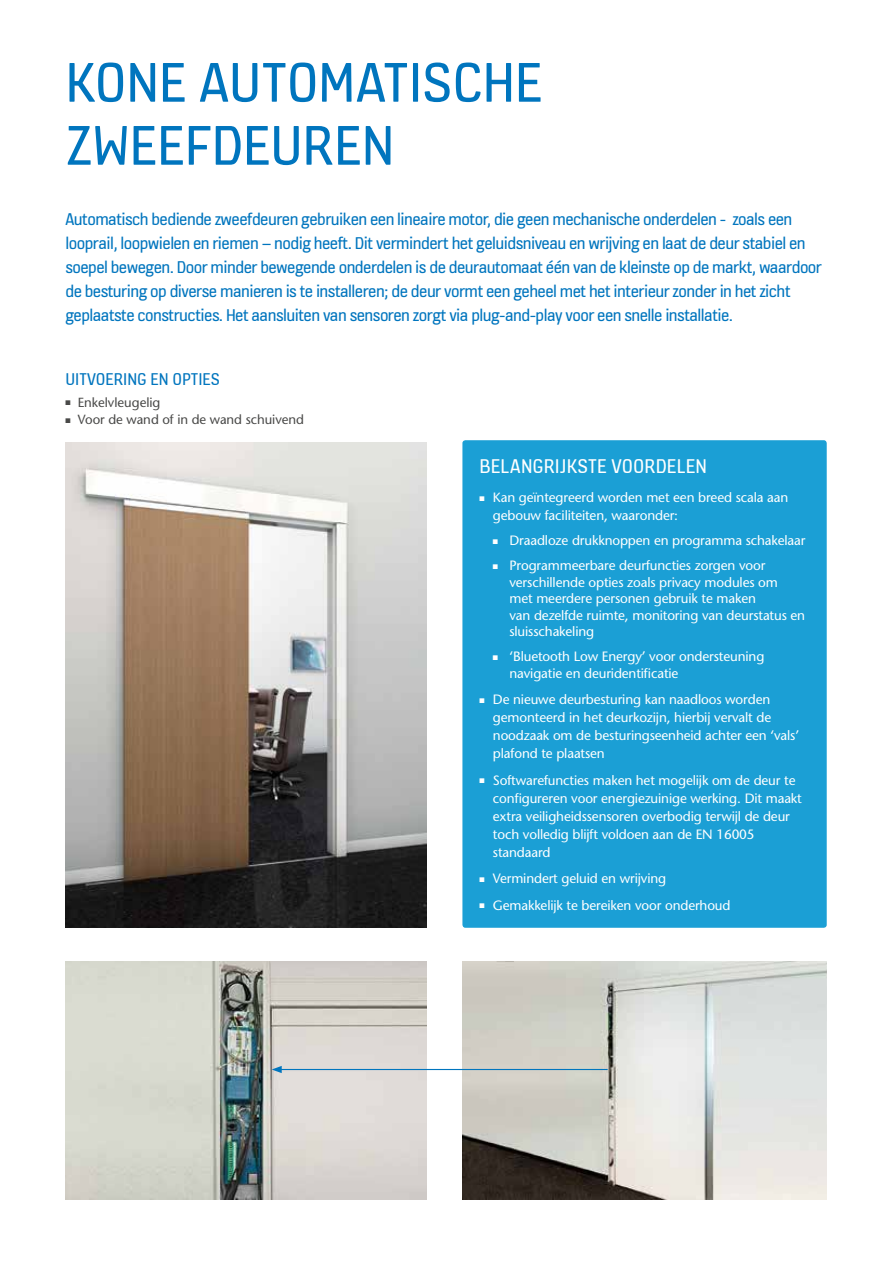
<style>
.page{position:relative;width:893px;height:1263px;background:#fff}
.page>*{position:absolute;margin:0;border:0;box-sizing:border-box;transform-origin:0 0}
.t1{font:60px/63px "KONE Information v 13";letter-spacing:-.005em;color:#0075be}
.t2{font:21px "KONE Information v 13";letter-spacing:.01em;color:#fff}
.t3{font:18px/24px "KONE Information v 13";letter-spacing:-.03em;color:#0075be}
.t4{font:18px "KONE Information v 13";color:#0075be}
.t5{font:13.5px/18px "Stone Sans";letter-spacing:-.01em;color:#fff}
.t6{font:13.2px "Stone Sans";color:#494948}
</style>
<div class="page">
<div style="left:462px;top:440px;width:365px;height:488px;background:#1b9fd5;border-radius:3px"></div>
<img style="left:65px;top:443px;width:362px;height:485px">
<img style="left:65px;top:962px;width:362px;height:238px">
<img style="left:462px;top:962px;width:365px;height:238px">
<hr style="left:279px;top:1069px;width:329px;height:1px;background:#0075be">
<svg style="left:272px;top:1066px;width:10px;height:7px"></svg>
<h1 class="t1" style="left:65px;top:48px;width:478px">KONE AUTOMATISCHE<br>ZWEEFDEUREN</h1>
<p class="t3" style="left:65px;top:207px;width:758px">Automatisch bediende zweefdeuren gebruiken een lineaire motor, die geen mechanische onderdelen - zoals een looprail, loopwielen en riemen – nodig heeft. Dit vermindert het geluidsniveau en wrijving en laat de deur stabiel en soepel bewegen. Door minder bewegende onderdelen is de deurautomaat één van de kleinste op de markt, waardoor de besturing op diverse manieren is te installeren; de deur vormt een geheel met het interieur zonder in het zicht geplaatste constructies. Het aansluiten van sensoren zorgt via plug-and-play voor een snelle installatie.</p>
<h3 class="t4" style="left:65px;top:368px;width:156px">UITVOERING EN OPTIES</h3>
<p class="t6" style="left:65px;top:394px;width:97px">■ Enkelvleugelig</p>
<p class="t6" style="left:65px;top:411px;width:240px">■ Voor de wand of in de wand schuivend</p>
<h2 class="t2" style="left:479px;top:452px;width:229px">BELANGRIJKSTE VOORDELEN</h2>
<p class="t5" style="left:493px;top:488px;width:297px;text-indent:-13px">■ Kan geïntegreerd worden met een breed scala aan gebouw faciliteiten, waaronder:</p>
<p class="t5" style="left:493px;top:531px;width:314px">■ Draadloze drukknoppen en programma schakelaar</p>
<p class="t5" style="left:509px;top:557px;width:297px;line-height:16.5px;text-indent:-17px">■ Programmeerbare deurfuncties zorgen voor verschillende opties zoals privacy modules om<br>met meerdere personen gebruik te maken<br>van dezelfde ruimte, monitoring van deurstatus en sluisschakeling</p>
<p class="t5" style="left:509px;top:648px;width:256px;line-height:16.5px;text-indent:-17px">■ ‘Bluetooth Low Energy’ voor ondersteuning navigatie en deuridentificatie</p>
<p class="t5" style="left:493px;top:690px;width:308px;text-indent:-13px">■ De nieuwe deurbesturing kan naadloos worden gemonteerd in het deurkozijn, hierbij vervalt de noodzaak om de besturingseenheid achter een ‘vals’ plafond te plaatsen</p>
<p class="t5" style="left:493px;top:771px;width:310px;text-indent:-13px">■ Softwarefuncties maken het mogelijk om de deur te configureren voor energiezuinige werking. Dit maakt extra veiligheidssensoren overbodig terwijl de deur toch volledig blijft voldoen aan de EN 16005 standaard</p>
<p class="t5" style="left:479px;top:869px;width:188px">■ Vermindert geluid en wrijving</p>
<p class="t5" style="left:479px;top:896px;width:253px">■ Gemakkelijk te bereiken voor onderhoud</p>
</div>
